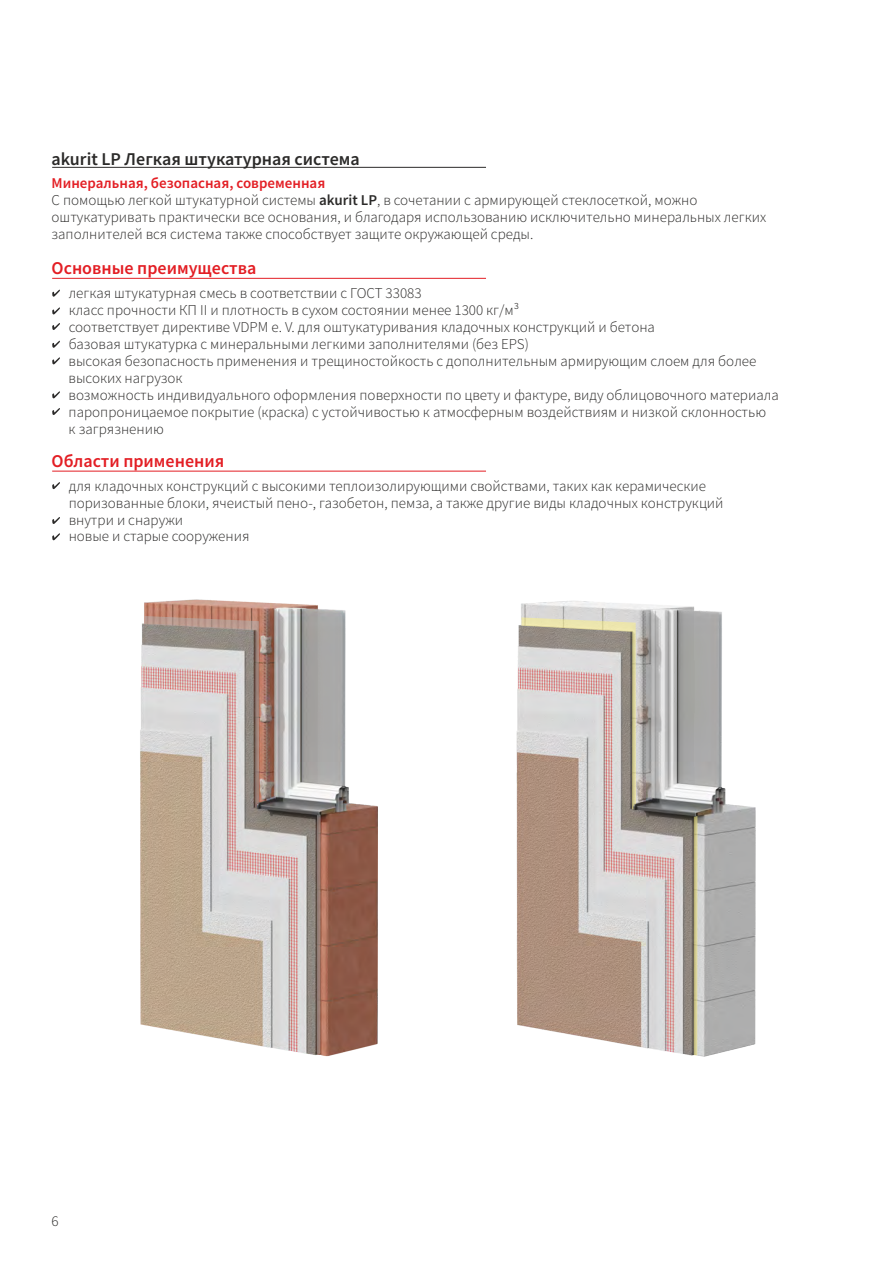
<style>
.page{position:relative;width:893px;height:1263px;background:#fff}
.page>*{position:absolute;margin:0;border:0;box-sizing:border-box;transform-origin:0 0}
.t1{font:600 18px "Source Sans Pro";color:#e31e24}
.t2{font:600 18px "Source Sans Pro";color:#2b2a29}
.t3{font:300 15px/17px "Source Sans Pro";color:#2b2a29}
.s1{font-weight:600;color:#e31e24}
.s2{font-weight:600}
</style>
<div class="page">
<hr style="left:52px;top:167px;width:434px;height:1px;background:#2b2a29">
<hr style="left:52px;top:278px;width:434px;height:1px;background:#e31e24">
<svg style="left:52px;top:290px;width:8px;height:7px"></svg>
<svg style="left:52px;top:307px;width:8px;height:7px"></svg>
<svg style="left:52px;top:323px;width:8px;height:7px"></svg>
<svg style="left:52px;top:341px;width:8px;height:7px"></svg>
<svg style="left:52px;top:357px;width:8px;height:7px"></svg>
<svg style="left:52px;top:391px;width:8px;height:7px"></svg>
<svg style="left:52px;top:408px;width:8px;height:7px"></svg>
<hr style="left:52px;top:471px;width:434px;height:1px;background:#e31e24">
<svg style="left:52px;top:482px;width:8px;height:7px"></svg>
<svg style="left:52px;top:517px;width:8px;height:7px"></svg>
<svg style="left:52px;top:533px;width:8px;height:7px"></svg>
<img style="left:140px;top:599px;width:238px;height:458px">
<img style="left:516px;top:601px;width:240px;height:456px">
<svg style="left:145px;top:616px;width:114px;height:192px;background:#c2b5af"></svg>
<svg style="left:317px;top:815px;width:4px;height:239px"></svg>
<svg style="left:521px;top:617px;width:115px;height:192px;background:#c1b1aa"></svg>
<svg style="left:694px;top:816px;width:3px;height:239px"></svg>
<p class="t2" style="left:52px;top:152px;width:310px">akurit LP Легкая штукатурная система</p>
<p class="t3" style="left:52px;top:176px;width:716px"><span class="s1">Минеральная, безопасная, современная<br></span>С помощью легкой штукатурной системы <span class="s2">akurit LP</span>, в сочетании с армирующей стеклосеткой, можно оштукатуривать практически все основания, и благодаря использованию исключительно минеральных легких заполнителей вся система также способствует защите окружающей среды.</p>
<p class="t1" style="left:52px;top:260px;width:206px">Основные преимущества</p>
<p class="t3" style="left:69px;top:286px;width:712px">легкая штукатурная смесь в соответствии с ГОСТ 33083<br>класс прочности КП II и плотность в сухом состоянии менее 1300 кг/м³<br>соответствует директиве VDPM e. V. для оштукатуривания кладочных конструкций и бетона<br>базовая штукатурка с минеральными легкими заполнителями (без EPS)<br>высокая безопасность применения и трещиностойкость с дополнительным армирующим слоем для более высоких нагрузок<br>возможность индивидуального оформления поверхности по цвету и фактуре, виду облицовочного материала паропроницаемое покрытие (краска) с устойчивостью к атмосферным воздействиям и низкой склонностью<br>к загрязнению</p>
<p class="t1" style="left:52px;top:453px;width:174px">Области применения</p>
<p class="t3" style="left:69px;top:478px;width:656px">для кладочных конструкций с высокими теплоизолирующими свойствами, таких как керамические поризованные блоки, ячеистый пено-, газобетон, пемза, а также другие виды кладочных конструкций внутри и снаружи<br>новые и старые сооружения</p>
<p class="t3" style="left:52px;top:1213px;width:9px">6</p>
</div>
